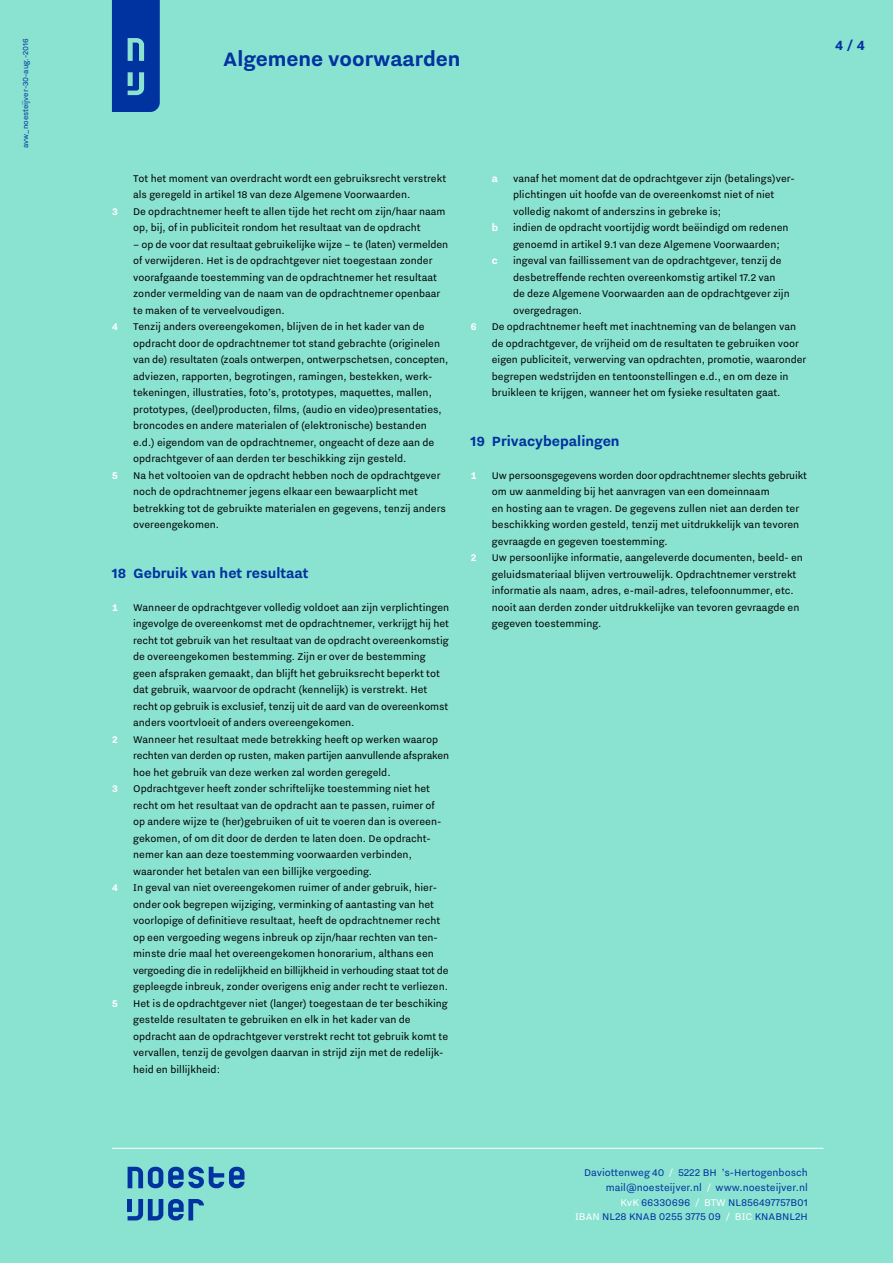
<style>
.page{position:relative;width:893px;height:1263px;background:#8ae2d1}
.page>*{position:absolute;margin:0;border:0;box-sizing:border-box;transform-origin:0 0}
.t1{font:700 24px "Nitti Grotesk";color:#0032a0}
.t2{font:700 16.5px "Nitti Grotesk";color:#0032a0}
.t3{font:12px/16.5px "Nitti Grotesk";color:#000}
.t4{font:12px/14.9px "Nitti Grotesk";color:#0032a0;text-align:right}
.t5{font:700 12px "Nitti Grotesk";color:#fff}
.t6{font:9px "Nitti Grotesk";color:#0032a0}
.s1{font-weight:700;color:#fff}
.s2{color:#fff}
</style>
<div class="page">
<svg style="left:128px;top:1167px;width:116px;height:21px"></svg>
<svg style="left:128px;top:1199px;width:76px;height:21px"></svg>
<hr style="left:112px;top:1148px;width:711px;height:1px;background:#fff">
<svg style="left:112px;top:0;width:48px;height:112px;background:#0d43a4"></svg>
<p class="t6" style="left:20px;top:148px;width:111px;rotate:-90deg">avw_noesteijver-30-aug.-2016</p>
<h2 class="t2" style="left:835px;top:35px;width:32px">4 / 4</h2>
<p class="t3" style="left:133px;top:169px;width:315px">Tot het moment van overdracht wordt een gebruiksrecht verstrekt als geregeld in artikel 18 van deze Algemene Voorwaarden.</p>
<p class="t5" style="left:112px;top:204px;width:8px">3</p>
<p class="t3" style="left:133px;top:202px;width:314px">De opdrachtnemer heeft te allen tijde het recht om zijn/haar naam op, bij, of in publiciteit rondom het resultaat van de opdracht</p>
<p class="t3" style="left:133px;top:235px;width:317px">– op de voor dat resultaat gebruikelijke wijze – te (laten) vermelden of verwijderen. Het is de opdrachtgever niet toegestaan zonder voorafgaande toestemming van de opdrachtnemer het resultaat zonder vermelding van de naam van de opdrachtnemer openbaar te maken of te verveelvoudigen.</p>
<p class="t5" style="left:112px;top:320px;width:8px">4</p>
<p class="t3" style="left:133px;top:318px;width:317px">Tenzij anders overeengekomen, blijven de in het kader van de opdracht door de opdrachtnemer tot stand gebrachte (originelen van de) resultaten (zoals ontwerpen, ontwerpschetsen, concepten, adviezen, rapporten, begrotingen, ramingen, bestekken, werk&shy;tekeningen, illustraties, foto’s, prototypes, maquettes, mallen, prototypes, (deel)producten, films, (audio en video)presentaties, broncodes en andere materialen of (elektronische) bestanden e.d.) eigendom van de opdrachtnemer, ongeacht of deze aan de opdrachtgever of aan derden ter beschikking zijn gesteld.</p>
<p class="t5" style="left:112px;top:468px;width:8px">5</p>
<p class="t3" style="left:133px;top:466px;width:314px">Na het voltooien van de opdracht hebben noch de opdrachtgever noch de opdrachtnemer jegens elkaar een bewaarplicht met betrekking tot de gebruikte materialen en gegevens, tenzij anders overeengekomen.</p>
<h2 class="t2" style="left:112px;top:563px;width:198px">18 Gebruik van het resultaat</h2>
<p class="t5" style="left:112px;top:600px;width:8px">1</p>
<p class="t3" style="left:133px;top:598px;width:318px">Wanneer de opdrachtgever volledig voldoet aan zijn verplichtingen ingevolge de overeenkomst met de opdrachtnemer, verkrijgt hij het recht tot gebruik van het resultaat van de opdracht overeenkomstig de overeengekomen bestemming. Zijn er over de bestemming geen afspraken gemaakt, dan blijft het gebruiksrecht beperkt tot dat gebruik, waarvoor de opdracht (kennelijk) is verstrekt. Het recht op gebruik is exclusief, tenzij uit de aard van de overeenkomst anders voortvloeit of anders overeengekomen.</p>
<p class="t5" style="left:112px;top:732px;width:8px">2</p>
<p class="t3" style="left:133px;top:730px;width:318px">Wanneer het resultaat mede betrekking heeft op werken waarop rechten van derden op rusten, maken partijen aanvullende afspraken hoe het gebruik van deze werken zal worden geregeld.</p>
<p class="t5" style="left:112px;top:782px;width:8px">3</p>
<p class="t3" style="left:133px;top:780px;width:310px">Opdrachtgever heeft zonder schriftelijke toestemming niet het recht om het resultaat van de opdracht aan te passen, ruimer of op andere wijze te (her)gebruiken of uit te voeren dan is overeen&shy;gekomen, of om dit door de derden te laten doen. De opdracht&shy;nemer kan aan deze toestemming voorwaarden verbinden, waaronder het betalen van een billijke vergoeding.</p>
<p class="t5" style="left:112px;top:881px;width:8px">4</p>
<p class="t3" style="left:133px;top:879px;width:317px">In geval van niet overeengekomen ruimer of ander gebruik, hier&shy;onder ook begrepen wijziging, verminking of aantasting van het voorlopige of definitieve resultaat, heeft de opdrachtnemer recht op een vergoeding wegens inbreuk op zijn/haar rechten van ten&shy;minste drie maal het overeengekomen honorarium, althans een vergoeding die in redelijkheid en billijkheid in verhouding staat tot de gepleegde inbreuk, zonder overigens enig ander recht te verliezen.</p>
<p class="t5" style="left:112px;top:996px;width:8px">5</p>
<p class="t3" style="left:133px;top:994px;width:317px">Het is de opdrachtgever niet (langer) toegestaan de ter beschiking gestelde resultaten te gebruiken en elk in het kader van de opdracht aan de opdrachtgever verstrekt recht tot gebruik komt te vervallen, tenzij de gevolgen daarvan in strijd zijn met de redelijk&shy;heid en billijkheid:</p>
<h1 class="t1" style="left:223px;top:45px;width:239px">Algemene voorwaarden</h1>
<p class="t5" style="left:492px;top:171px;width:8px">a</p>
<p class="t3" style="left:513px;top:169px;width:283px">vanaf het moment dat de opdrachtgever zijn (betalings)ver-</p>
<p class="t3" style="left:513px;top:186px;width:263px">plichtingen uit hoofde van de overeenkomst niet of niet</p>
<p class="t3" style="left:513px;top:202px;width:210px">volledig nakomt of anderszins in gebreke is;</p>
<p class="t3" style="left:492px;top:219px;width:298px"><span class="s1">b</span> indien de opdracht voortijdig wordt beëindigd om redenen</p>
<p class="t3" style="left:513px;top:235px;width:268px">genoemd in artikel 9.1 van deze Algemene Voorwaarden;</p>
<p class="t5" style="left:492px;top:254px;width:7px">c</p>
<p class="t3" style="left:513px;top:252px;width:278px">ingeval van faillissement van de opdrachtgever, tenzij de desbetreffende rechten overeenkomstig artikel 17.2 van de deze Algemene Voorwaarden aan de opdrachtgever zijn overgedragen.</p>
<p class="t5" style="left:471px;top:320px;width:8px">6</p>
<p class="t3" style="left:492px;top:318px;width:316px">De opdrachtnemer heeft met inachtneming van de belangen van de opdrachtgever, de vrijheid om de resultaten te gebruiken voor eigen publiciteit, verwerving van opdrachten, promotie, waaronder begrepen wedstrijden en tentoonstellingen e.d., en om deze in bruikleen te krijgen, wanneer het om fysieke resultaten gaat.</p>
<h2 class="t2" style="left:471px;top:431px;width:151px">19 Privacybepalingen</h2>
<p class="t5" style="left:471px;top:468px;width:8px">1</p>
<p class="t3" style="left:492px;top:466px;width:317px">Uw persoonsgegevens worden door opdrachtnemer slechts gebruikt om uw aanmelding bij het aanvragen van een domeinnaam<br>en hosting aan te vragen. De gegevens zullen niet aan derden ter beschikking worden gesteld, tenzij met uitdrukkelijk van tevoren gevraagde en gegeven toestemming.</p>
<p class="t5" style="left:471px;top:551px;width:8px">2</p>
<p class="t3" style="left:492px;top:549px;width:313px">Uw persoonlijke informatie, aangeleverde documenten, beeld- en geluidsmateriaal blijven vertrouwelijk. Opdrachtnemer verstrekt informatie als naam, adres, e-mail-adres, telefoonnummer, etc. nooit aan derden zonder uitdrukkelijke van tevoren gevraagde en gegeven toestemming.</p>
<p class="t4" style="left:575px;top:1165px;width:234px">Daviottenweg 40 <span class="s2">/</span> 5222 BH ’s-Hertogenbosch mail@noesteijver.nl <span class="s2">/</span> www.noesteijver.nl<br><span class="s2">KvK</span> 66330696 <span class="s2">/ BTW</span> NL856497757B01<br><span class="s2">IBAN</span> NL28 KNAB 0255 3775 09 <span class="s2">/ BIC</span> KNABNL2H</p>
</div>
